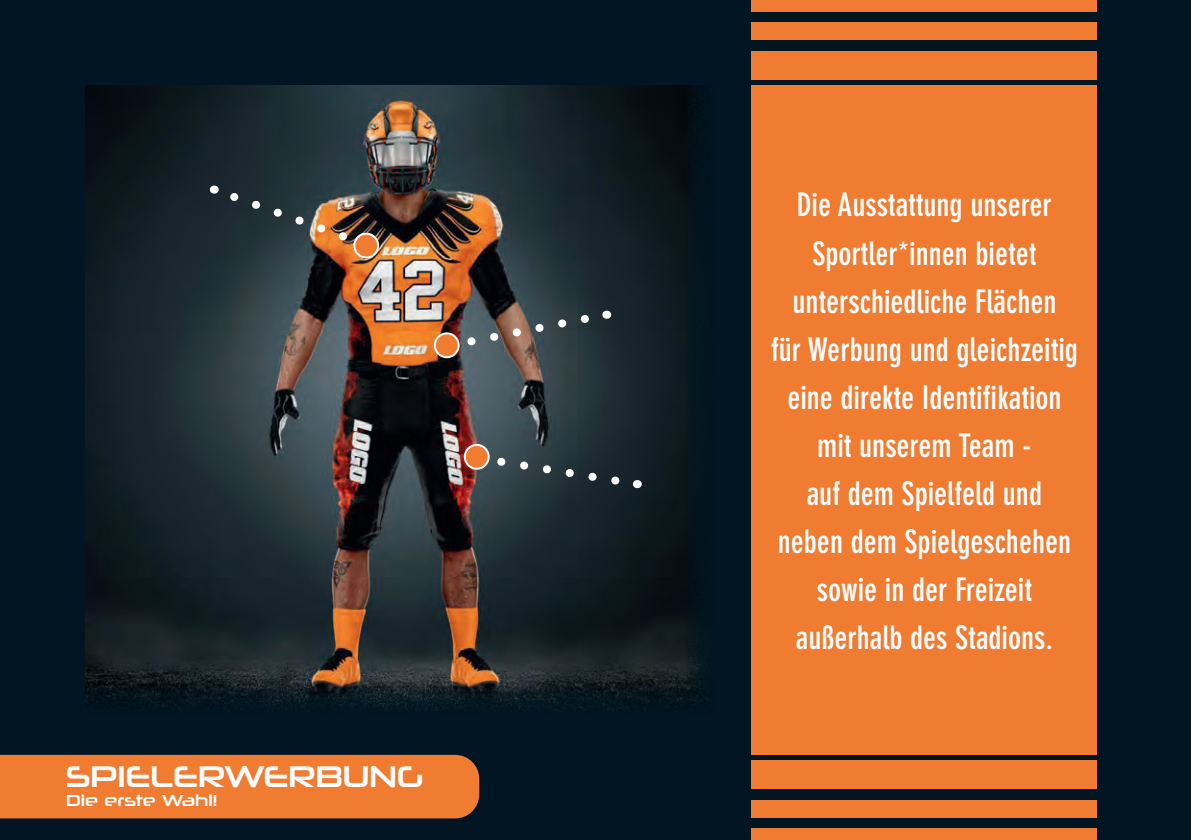
<style>
.page{position:relative;width:1191px;height:840px;background:#fff}
.page>*{position:absolute;margin:0;border:0;box-sizing:border-box;transform-origin:0 0}
.t1{font:700 condensed 32px/48px "DIN Neuzeit Grotesk Std";color:#fff;text-align:center}
.t2{font:30px "Neuropolitical Rg";color:#fff}
.t3{font:16px "Neuropolitical Rg";color:#fff}
</style>
<div class="page">
<div style="left:0;top:0;width:1191px;height:839px;background:#011622"></div>
<div style="left:751px;top:85px;width:346px;height:669px;background:#f07c32"></div>
<div style="left:751px;top:760px;width:346px;height:28px;background:#f07c32"></div>
<div style="left:751px;top:799px;width:346px;height:17px;background:#f07c32"></div>
<div style="left:751px;top:828px;width:346px;height:11px;background:#f07c32"></div>
<div style="left:751px;top:51px;width:346px;height:28px;background:#f07c32"></div>
<div style="left:751px;top:23px;width:346px;height:17px;background:#f07c32"></div>
<div style="left:751px;top:0;width:346px;height:11px;background:#f07c32"></div>
<img style="left:85px;top:85px;width:623px;height:626px">
<div style="left:0;top:754px;width:479px;height:64px;background:#f07c32"></div>
<img style="left:214px;top:183px;width:139px;height:63px">
<div style="left:354px;top:233px;width:24px;height:24px;background:#f07c32;border-radius:50%"></div>
<div style="left:353px;top:232px;width:26px;height:26px;border:2px solid #fff;border-radius:50%"></div>
<img style="left:433px;top:307px;width:174px;height:52px">
<svg style="left:464px;top:442px;width:174px;height:49px;background:#404346"></svg>
<p class="t2" style="left:66px;top:757px;width:359px">SPIELERWERBUNG</p>
<p class="t3" style="left:66px;top:789px;width:153px">Die erste Wahl!</p>
<p class="t1" style="left:771px;top:181px;width:308px">Die Ausstattung unserer<br>Sportler*innen bietet unterschiedliche Flächen<br>für Werbung und gleichzeitig eine direkte Identifikation mit unserem Team -<br>auf dem Spielfeld und neben dem Spielgeschehen sowie in der Freizeit außerhalb des Stadions.</p>
</div>
